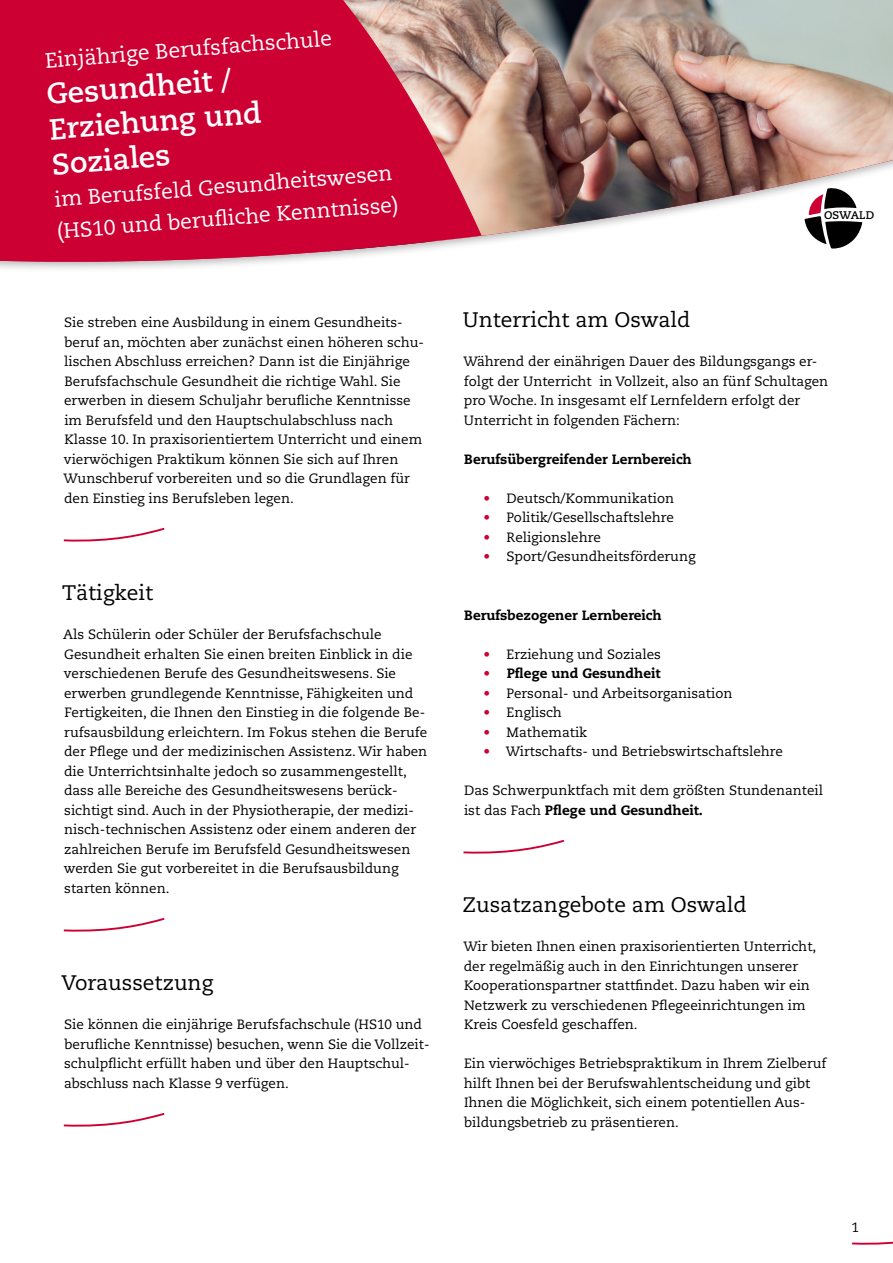
<style>
.page{position:relative;width:893px;height:1263px;background:#fff}
.page>*{position:absolute;margin:0;border:0;box-sizing:border-box;transform-origin:0 0}
.t1{font:700 29.25px/35px "Caecilia LT Std";color:#fff}
.t2{font:21px/31.5px "Caecilia LT Std";color:#fff}
.t3{font:21px "Caecilia LT Std";color:#000}
.t4{font:13.5px/19.5px "Caecilia LT Std";color:#000}
.t5{font:800 13.5px "Caecilia LT Std";color:#000}
.t6{font:700 11.1px "Caecilia LT Std";color:#000}
.s1{color:#c03}
.s2{font-weight:800}
</style>
<div class="page">
<svg style="left:852px;top:1241px;width:41px;height:4px"></svg>
<img style="left:508px;top:0;width:385px;height:240px">
<svg style="left:0;top:0;width:508px;height:269px;background:#cd274d"></svg>
<svg style="left:63px;top:527px;width:102px;height:15px"></svg>
<svg style="left:63px;top:917px;width:102px;height:15px"></svg>
<svg style="left:63px;top:1113px;width:102px;height:14px"></svg>
<svg style="left:463px;top:839px;width:102px;height:15px"></svg>
<svg style="left:804px;top:188px;width:58px;height:61px"></svg>
<h2 class="t2" style="left:44px;top:44px;width:289px;rotate:-4deg">Einjährige Berufsfachschule</h2>
<h1 class="t1" style="left:45px;top:78px;width:214px;rotate:-5deg">Gesundheit /<br>Erziehung und<br>Soziales</h1>
<h2 class="t2" style="left:53px;top:183px;width:344px;rotate:-4deg">im Berufsfeld Gesundheitswesen (HS10 und berufl iche Kenntnisse)</h2>
<p class="t4" style="left:64px;top:313px;width:362px">Sie streben eine Ausbildung in einem Gesundheits&shy;beruf an, möchten aber zunächst einen höheren schu&shy;lischen Abschluss erreichen? Dann ist die Einjährige Berufsfachschule Gesundheit die richtige Wahl. Sie erwerben in diesem Schuljahr berufliche Kenntnisse im Berufsfeld und den Hauptschulabschluss nach Klasse 10. In praxisorientiertem Unterricht und einem vierwöchigen Praktikum können Sie sich auf Ihren Wunschberuf vorbereiten und so die Grundlagen für den Einstieg ins Berufsleben legen.</p>
<h2 class="t3" style="left:62px;top:581px;width:93px">Tätigkeit</h2>
<p class="t4" style="left:63px;top:625px;width:365px">Als Schülerin oder Schüler der Berufsfachschule Gesundheit erhalten Sie einen breiten Einblick in die verschiedenen Berufe des Gesundheitswesens. Sie erwerben grundlegende Kenntnisse, Fähigkeiten und Fertigkeiten, die Ihnen den Einstieg in die folgende Be&shy;rufsausbildung erleichtern. Im Fokus stehen die Berufe der Pflege und der medizinischen Assistenz. Wir haben die Unterrichtsinhalte jedoch so zusammengestellt, dass alle Bereiche des Gesundheitswesens berück&shy;sichtigt sind. Auch in der Physiotherapie, der medizi&shy;nisch-technischen Assistenz oder einem anderen der zahlreichen Berufe im Berufsfeld Gesundheitswesen werden Sie gut vorbereitet in die Berufsausbildung starten können.</p>
<h2 class="t3" style="left:62px;top:971px;width:153px">Voraussetzung</h2>
<p class="t4" style="left:64px;top:1015px;width:367px">Sie können die einjährige Berufsfachschule (HS10 und berufliche Kenntnisse) besuchen, wenn Sie die Vollzeit&shy;schulpflicht erfüllt haben und über den Hauptschul&shy;abschluss nach Klasse 9 verfügen.</p>
<p class="t6" style="left:824px;top:208px;width:52px">OSWALD</p>
<h2 class="t3" style="left:463px;top:308px;width:229px">Unterricht am Oswald</h2>
<p class="t4" style="left:463px;top:352px;width:366px">Während der einährigen Dauer des Bildungsgangs er&shy;folgt der Unterricht in Vollzeit, also an fünf Schultagen pro Woche. In insgesamt elf Lernfeldern erfolgt der Unterricht in folgenden Fächern:</p>
<p class="t5" style="left:464px;top:450px;width:229px">Berufsübergreifender Lernbereich</p>
<p class="t4" style="left:483px;top:488px;width:192px"><span class="s1">•</span> Deutsch/Kommunikation</p>
<p class="t4" style="left:483px;top:508px;width:192px"><span class="s1">•</span> Politik/Gesellschaftslehre</p>
<p class="t4" style="left:483px;top:527px;width:119px"><span class="s1">•</span> Religionslehre</p>
<p class="t4" style="left:483px;top:547px;width:214px"><span class="s1">•</span> Sport/Gesundheitsförderung</p>
<p class="t5" style="left:464px;top:606px;width:199px">Berufsbezogener Lernbereich</p>
<p class="t4" style="left:483px;top:644px;width:179px"><span class="s1">•</span> Erziehung und Soziales</p>
<p class="t5" style="left:483px;top:665px;width:179px"><span class="s1">•</span> Pflege und Gesundheit</p>
<p class="t4" style="left:483px;top:683px;width:250px"><span class="s1">•</span> Personal- und Arbeitsorganisation</p>
<p class="t4" style="left:483px;top:703px;width:80px"><span class="s1">•</span> Englisch</p>
<p class="t4" style="left:483px;top:722px;width:105px"><span class="s1">•</span> Mathematik</p>
<p class="t4" style="left:483px;top:742px;width:301px"><span class="s1">•</span> Wirtschafts- und Betriebswirtschaftslehre</p>
<p class="t4" style="left:464px;top:781px;width:361px">Das Schwerpunktfach mit dem größten Stundenanteil ist das Fach <span class="s2">Pflege und Gesundheit.</span></p>
<h2 class="t3" style="left:463px;top:893px;width:286px">Zusatzangebote am Oswald</h2>
<p class="t4" style="left:463px;top:937px;width:354px">Wir bieten Ihnen einen praxisorientierten Unterricht, der regelmäßig auch in den Einrichtungen unserer Kooperationspartner stattfindet. Dazu haben wir ein Netzwerk zu verschiedenen Pflegeeinrichtungen im Kreis Coesfeld geschaffen.</p>
<p class="t4" style="left:464px;top:1054px;width:364px">Ein vierwöchiges Betriebspraktikum in Ihrem Zielberuf hilft Ihnen bei der Berufswahlentscheidung und gibt Ihnen die Möglichkeit, sich einem potentiellen Aus&shy;bildungsbetrieb zu präsentieren.</p>
<p class="t4" style="left:852px;top:1218px;width:9px">1</p>
</div>
